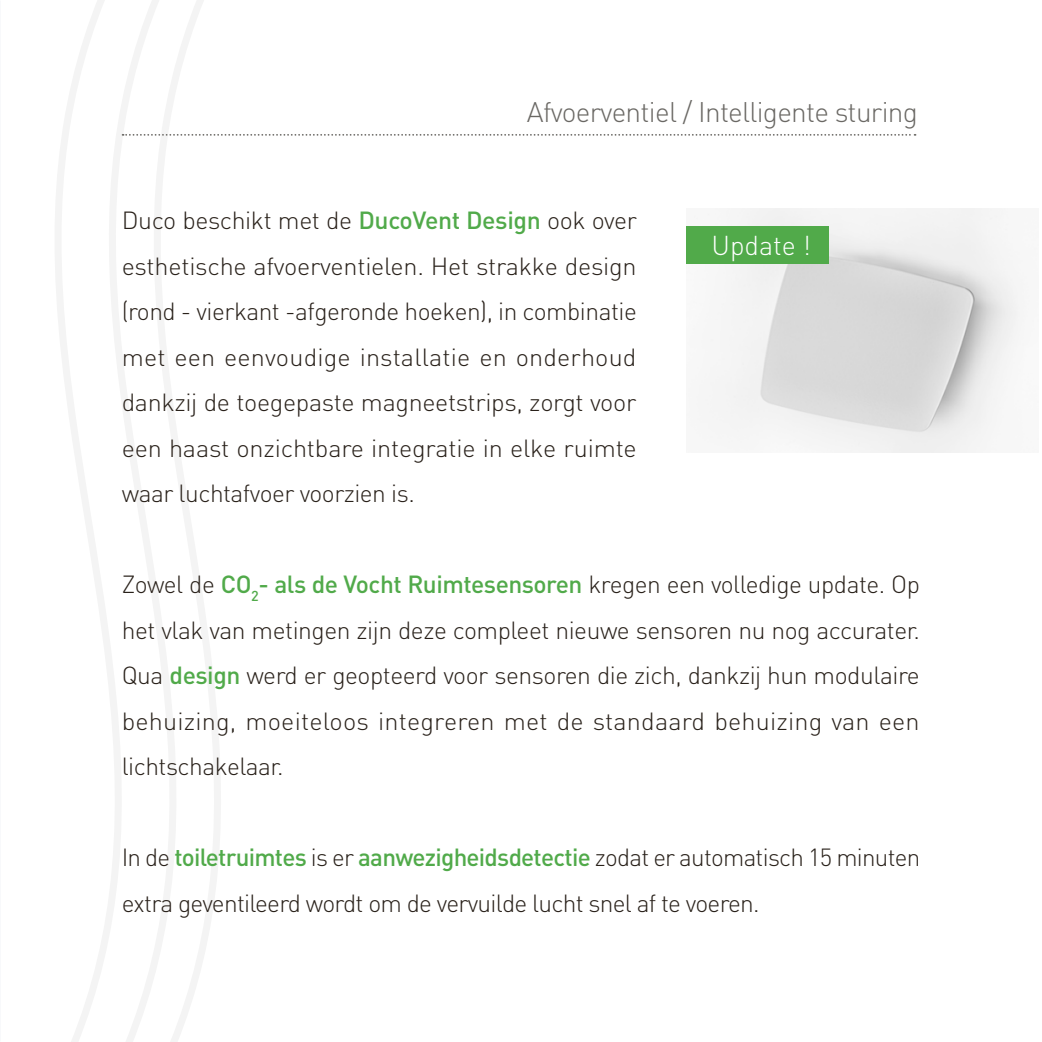
<style>
.page{position:relative;width:1042px;height:1042px;background:#fff}
.page>*{position:absolute;margin:0;border:0;box-sizing:border-box;transform-origin:0 0}
.t1{font:300 28px "DIN";letter-spacing:-.025em;color:#6a6864}
.t2{font:300 26.95px "DINOT";color:#fff}
.t3{font:300 24.5px/45.5px "DINOT";letter-spacing:-.025em;color:#29211a;text-align:justify}
.s1{font-weight:500;color:#51aa4a}
</style>
<div class="page">
<svg style="left:55px;top:0;width:166px;height:1042px"></svg>
<svg style="left:123px;top:134px;width:792px;height:2px"></svg>
<img style="left:686px;top:208px;width:334px;height:244px">
<div style="left:686px;top:226px;width:142px;height:37px;background:#51aa4a"></div>
<p class="t1" style="left:527px;top:94px;width:393px">Afvoerventiel / Intelligente sturing</p>
<p class="t3" style="left:122px;top:197px;width:517px">Duco beschikt met de <span class="s1">DucoVent Design</span> ook over esthetische afvoerventielen. Het strakke design (rond - vierkant -afgeronde hoeken), in combinatie met een eenvoudige installatie en onderhoud dankzij de toegepaste magneetstrips, zorgt voor een haast onzichtbare integratie in elke ruimte waar luchtafvoer voorzien is.</p>
<p class="t2" style="left:711px;top:227px;width:101px">Update !</p>
<p class="t3" style="left:122px;top:561px;width:800px">Zowel de <span class="s1">CO</span><sub>2</sub><span class="s1">- als de Vocht Ruimtesensoren</span> kregen een volledige update. Op het vlak van metingen zijn deze compleet nieuwe sensoren nu nog accurater.<br>Qua <span class="s1">design</span> werd er geopteerd voor sensoren die zich, dankzij hun modulaire behuizing, moeiteloos integreren met de standaard behuizing van een lichtschakelaar.</p>
<p class="t3" style="left:122px;top:834px;width:800px">In de <span class="s1">toiletruimtes</span> is er <span class="s1">aanwezigheidsdetectie</span> zodat er automatisch 15 minuten extra geventileerd wordt om de vervuilde lucht snel af te voeren.</p>
</div>
